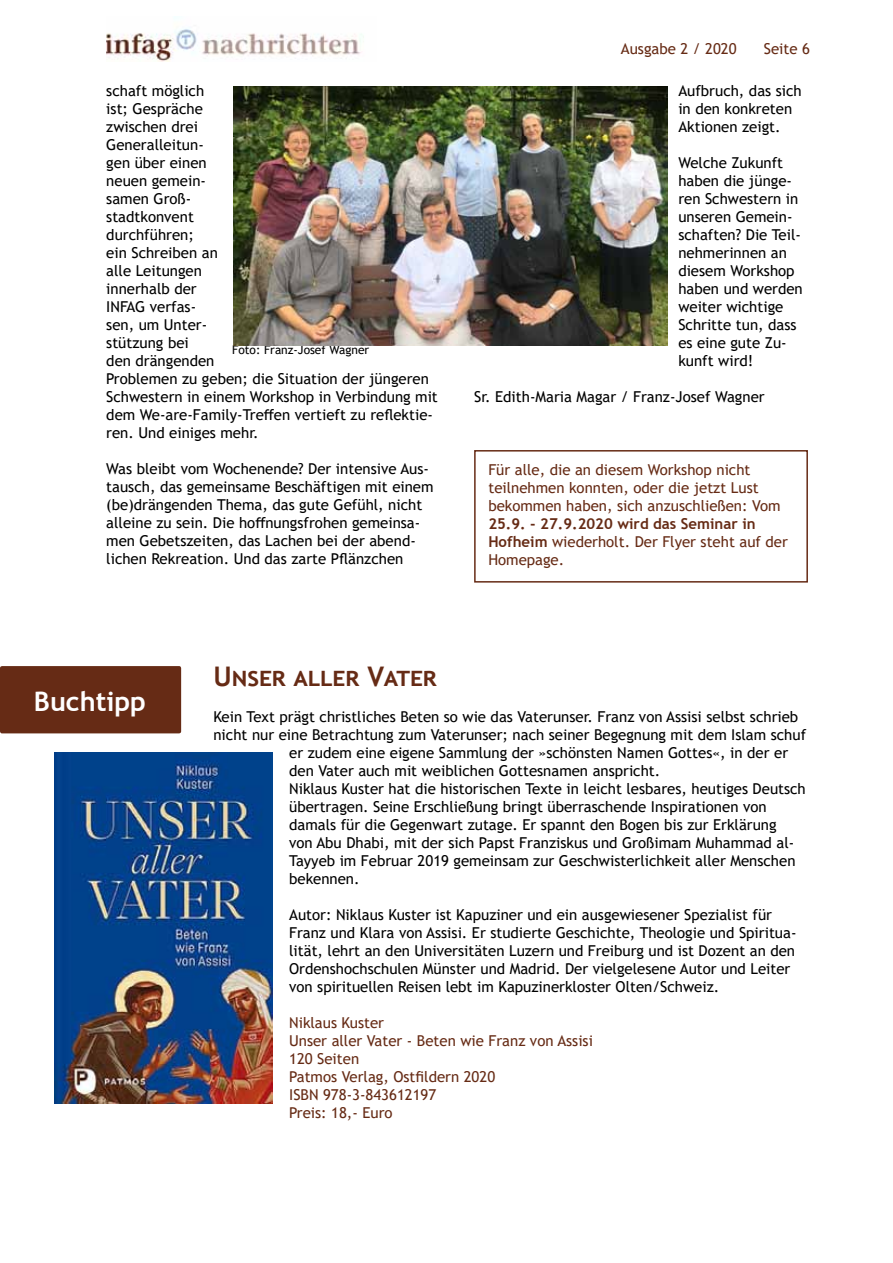
<style>
.page{position:relative;width:893px;height:1263px;background:#fff}
.page>*{position:absolute;margin:0;border:0;box-sizing:border-box;transform-origin:0 0}
.t1{font:700 27px "Trebuchet MS";color:#662b15}
.t2{font:700 27px "Trebuchet MS";color:#fff}
.t3{font:15px/18px "Trebuchet MS";color:#000}
.t4{font:15px/18px "Trebuchet MS";color:#662b15}
.t5{font:12px "Trebuchet MS";color:#000}
.s1{font-weight:700}
</style>
<div class="page">
<img style="left:106px;top:28px;width:258px;height:34px">
<div style="left:0;top:666px;width:181px;height:67px;background:#662b15;border-radius:2px"></div>
<img style="left:234px;top:86px;width:433px;height:260px">
<img style="left:55px;top:753px;width:217px;height:351px">
<div style="left:474px;top:450px;width:334px;height:133px;border:2px solid #662b15"></div>
<p class="t3" style="left:106px;top:82px;width:333px">schaft möglich<br>ist; Gespräche<br>zwischen drei<br>Generalleitun-<br>gen über einen<br>neuen gemein-<br>samen Groß-<br>stadtkonvent<br>durchführen;<br>ein Schreiben an<br>alle Leitungen<br>innerhalb der<br>INFAG verfas-<br>sen, um Unter-<br>stützung bei<br>den drängenden<br>Problemen zu geben; die Situation der jüngeren<br>Schwestern in einem Workshop in Verbindung mit dem We-are-Family-Treffen vertieft zu reflektie&shy;ren. Und einiges mehr.</p>
<p class="t3" style="left:106px;top:460px;width:329px">Was bleibt vom Wochenende? Der intensive Aus&shy;tausch, das gemeinsame Beschäftigen mit einem (be)drängenden Thema, das gute Gefühl, nicht alleine zu sein. Die hoffnungsfrohen gemeinsa&shy;men Gebetszeiten, das Lachen bei der abend&shy;lichen Rekreation. Und das zarte Pflänzchen</p>
<p class="t5" style="left:232px;top:343px;width:139px">Foto: Franz-Josef Wagner</p>
<p class="t4" style="left:621px;top:40px;width:117px">Ausgabe 2 / 2020</p>
<p class="t4" style="left:764px;top:40px;width:48px">Seite 6</p>
<p class="t3" style="left:678px;top:82px;width:125px">Aufbruch, das sich in den konkreten<br>Aktionen zeigt.</p>
<p class="t3" style="left:678px;top:154px;width:126px">Welche Zukunft haben die jünge&shy;ren Schwestern in unseren Gemein&shy;schaften? Die Teil&shy;nehmerinnen an diesem Workshop haben und werden weiter wichtige<br>Schritte tun, dass es eine gute Zu&shy;kunft wird!</p>
<p class="t3" style="left:474px;top:388px;width:292px">Sr. Edith-Maria Magar / Franz-Josef Wagner</p>
<p class="t4" style="left:488px;top:461px;width:294px">Für alle, die an diesem Workshop nicht teilnehmen konnten, oder die jetzt Lust bekommen haben, sich anzuschließen: Vom</p>
<p class="t4" style="left:488px;top:515px;width:301px"><span class="s1">25.9. - 27.9.2020 wird das Seminar in<br>Hofheim</span> wiederholt. Der Flyer steht auf der<br>Homepage.</p>
<h1 class="t2" style="left:34px;top:684px;width:114px">Buchtipp</h1>
<h1 class="t1" style="left:213px;top:659px;width:222px">Unser aller Vater</h1>
<p class="t3" style="left:213px;top:707px;width:586px">Kein Text prägt christliches Beten so wie das Vaterunser. Franz von Assisi selbst schrieb</p>
<p class="t3" style="left:213px;top:725px;width:594px">nicht nur eine Betrachtung zum Vaterunser; nach seiner Begegnung mit dem Islam schuf</p>
<p class="t3" style="left:289px;top:743px;width:500px">er zudem eine eigene Sammlung der »schönsten Namen Gottes«, in der er</p>
<p class="t3" style="left:289px;top:761px;width:373px">den Vater auch mit weiblichen Gottesnamen anspricht.</p>
<p class="t3" style="left:289px;top:779px;width:518px">Niklaus Kuster hat die historischen Texte in leicht lesbares, heutiges Deutsch</p>
<p class="t3" style="left:289px;top:797px;width:479px">übertragen. Seine Erschließung bringt überraschende Inspirationen von</p>
<p class="t3" style="left:289px;top:815px;width:489px">damals für die Gegenwart zutage. Er spannt den Bogen bis zur Erklärung</p>
<p class="t3" style="left:289px;top:833px;width:507px">von Abu Dhabi, mit der sich Papst Franziskus und Großimam Muhammad al-</p>
<p class="t3" style="left:289px;top:851px;width:508px">Tayyeb im Februar 2019 gemeinsam zur Geschwisterlichkeit aller Menschen</p>
<p class="t3" style="left:289px;top:869px;width:72px">bekennen.</p>
<p class="t3" style="left:289px;top:905px;width:509px">Autor: Niklaus Kuster ist Kapuziner und ein ausgewiesener Spezialist für Franz und Klara von Assisi. Er studierte Geschichte, Theologie und Spiritua&shy;lität, lehrt an den Universitäten Luzern und Freiburg und ist Dozent an den Ordenshochschulen Münster und Madrid. Der vielgelesene Autor und Leiter von spirituellen Reisen lebt im Kapuzinerkloster Olten/Schweiz.</p>
<p class="t4" style="left:289px;top:1013px;width:305px">Niklaus Kuster<br>Unser aller Vater - Beten wie Franz von Assisi<br>120 Seiten<br>Patmos Verlag, Ostfildern 2020<br>ISBN 978-3-843612197<br>Preis: 18,- Euro</p>
</div>
